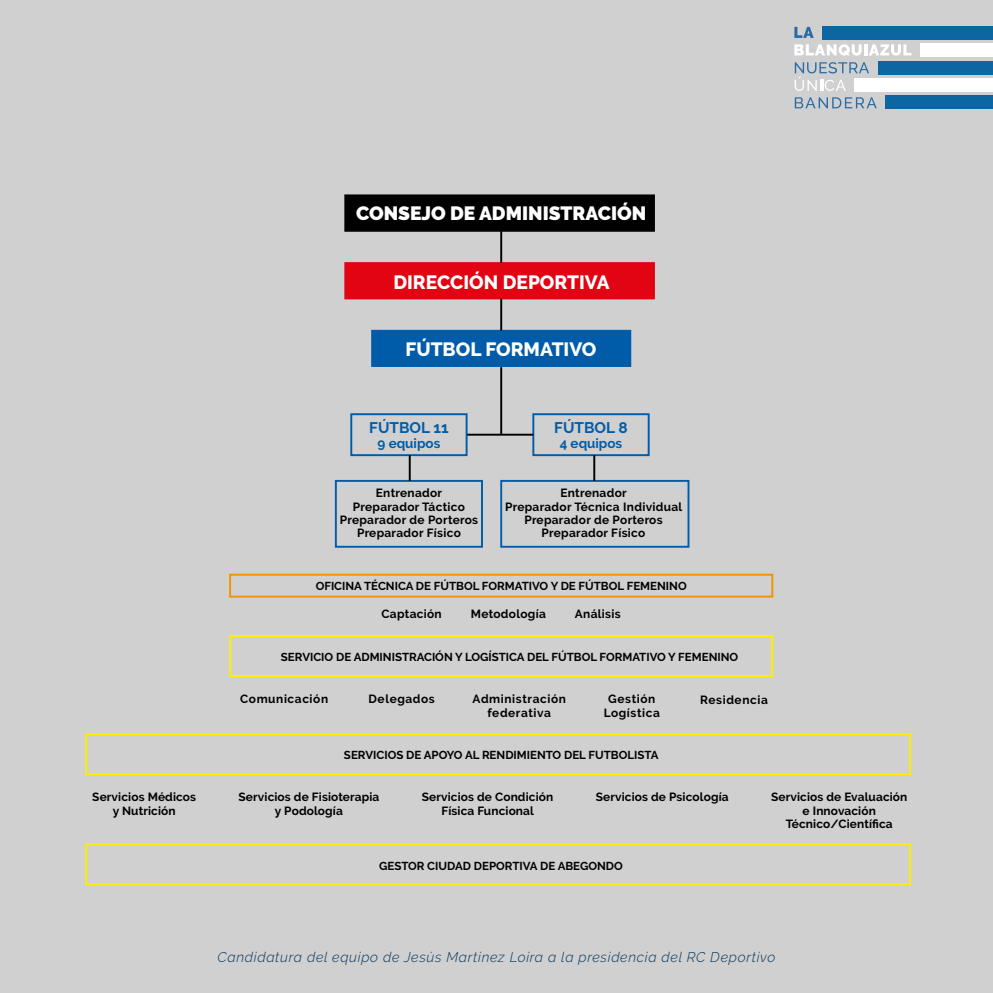
<style>
.page{position:relative;width:993px;height:993px;background:#fff}
.page>*{position:absolute;margin:0;border:0;box-sizing:border-box;transform-origin:0 0}
.t1{font:800 19.25px "Raleway";color:#fff}
.t2{font:900 19.25px "Raleway";color:#fff}
.t3{font:700 15.4px "Raleway";color:#005ca9}
.t4{font:italic 300 14px "Raleway";letter-spacing:.05em;color:#02345b}
.t5{font:700 13.47px "Raleway";color:#005ca9}
.t6{font:700 11.9px/13.3px "Raleway";letter-spacing:.025em;color:#000;text-align:center}
.t7{font:700 11.9px/13.3px "Raleway";letter-spacing:.05em;color:#000;text-align:center}
.t8{font:700 11.55px "Raleway";color:#000}
</style>
<div class="page">
<div style="left:0;top:0;width:992px;height:992px;background:#d0d0d0"></div>
<svg style="left:794px;top:62px;width:74px;height:29px"></svg>
<svg style="left:794px;top:97px;width:82px;height:11px"></svg>
<svg style="left:794px;top:27px;width:19px;height:11px"></svg>
<svg style="left:794px;top:44px;width:117px;height:11px"></svg>
<div style="left:885px;top:95px;width:107px;height:14px;background:#0c66a2"></div>
<div style="left:877px;top:61px;width:115px;height:13px;background:#0c66a2"></div>
<div style="left:854px;top:78px;width:138px;height:14px;background:#fff"></div>
<div style="left:822px;top:26px;width:170px;height:14px;background:#0c66a2"></div>
<div style="left:920px;top:43px;width:72px;height:14px;background:#fff"></div>
<div style="left:372px;top:330px;width:258px;height:36px;background:#005ca9"></div>
<div style="left:371px;top:330px;width:260px;height:37px;border:2px solid #005ca9"></div>
<div style="left:345px;top:263px;width:308px;height:35px;background:#e30413"></div>
<div style="left:344px;top:262px;width:310px;height:37px;border:2px solid #e30413"></div>
<div style="left:345px;top:195px;width:308px;height:36px;background:#000"></div>
<div style="left:344px;top:194px;width:310px;height:38px;border:2px solid #000"></div>
<div style="left:350px;top:413px;width:117px;height:43px;border:2px solid #005ca9"></div>
<div style="left:335px;top:480px;width:148px;height:67px;border:2px solid #005ca9"></div>
<div style="left:229px;top:573px;width:544px;height:24px;border:2px solid #f39200"></div>
<div style="left:532px;top:413px;width:117px;height:43px;border:2px solid #005ca9"></div>
<hr style="left:500px;top:231px;width:2px;height:32px;background:#000">
<hr style="left:500px;top:298px;width:2px;height:32px;background:#000">
<hr style="left:500px;top:367px;width:2px;height:67px;background:#000">
<hr style="left:408px;top:455px;width:2px;height:25px;background:#000">
<div style="left:500px;top:480px;width:189px;height:67px;border:2px solid #005ca9"></div>
<hr style="left:593px;top:455px;width:2px;height:25px;background:#000">
<hr style="left:467px;top:433px;width:66px;height:2px;background:#000">
<div style="left:229px;top:635px;width:543px;height:42px;border:2px solid #ffed00"></div>
<div style="left:85px;top:733px;width:825px;height:41px;border:2px solid #ffed00"></div>
<div style="left:85px;top:843px;width:825px;height:42px;border:2px solid #ffed00"></div>
<h1 class="t2" style="left:356px;top:202px;width:291px">CONSEJO DE ADMINISTRACIÓN</h1>
<h1 class="t1" style="left:393px;top:271px;width:217px">DIRECCIÓN DEPORTIVA</h1>
<h1 class="t1" style="left:405px;top:338px;width:192px">FÚTBOL FORMATIVO</h1>
<p class="t3" style="left:369px;top:418px;width:81px">FÚTBOL 11</p>
<p class="t5" style="left:377px;top:435px;width:64px">9 equipos</p>
<p class="t6" style="left:339px;top:486px;width:140px">Entrenador<br>Preparador Táctico<br>Preparador de Porteros<br>Preparador Físico</p>
<p class="t3" style="left:554px;top:418px;width:75px">FÚTBOL 8</p>
<p class="t5" style="left:559px;top:435px;width:64px">4 equipos</p>
<p class="t6" style="left:505px;top:486px;width:179px">Entrenador<br>Preparador Técnica Individual<br>Preparador de Porteros<br>Preparador Físico</p>
<p class="t8" style="left:315px;top:579px;width:372px">OFICINA TÉCNICA DE FÚTBOL FORMATIVO Y DE FÚTBOL FEMENINO</p>
<p class="t6" style="left:381px;top:607px;width:62px">Captación</p>
<p class="t6" style="left:471px;top:607px;width:76px">Metodología</p>
<p class="t6" style="left:574px;top:607px;width:47px">Análisis</p>
<p class="t8" style="left:281px;top:650px;width:458px">SERVICIO DE ADMINISTRACIÓN Y LOGÍSTICA DEL FÚTBOL FORMATIVO Y FEMENINO</p>
<p class="t7" style="left:240px;top:692px;width:89px">Comunicación</p>
<p class="t7" style="left:368px;top:692px;width:68px">Delegados</p>
<p class="t7" style="left:472px;top:692px;width:95px">Administración federativa</p>
<p class="t7" style="left:603px;top:692px;width:58px">Gestión<br>Logística</p>
<p class="t7" style="left:700px;top:693px;width:69px">Residencia</p>
<p class="t8" style="left:344px;top:748px;width:316px">SERVICIOS DE APOYO AL RENDIMIENTO DEL FUTBOLISTA</p>
<p class="t6" style="left:92px;top:790px;width:105px">Servicios Médicos y Nutrición</p>
<p class="t6" style="left:238px;top:790px;width:142px">Servicios de Fisioterapia y Podología</p>
<p class="t6" style="left:770px;top:790px;width:138px">Servicios de Evaluación e Innovación<br>Técnico/Científica</p>
<p class="t6" style="left:421px;top:790px;width:133px">Servicios de Condición</p>
<p class="t6" style="left:595px;top:790px;width:134px">Servicios de Psicología</p>
<p class="t6" style="left:441px;top:803px;width:94px">Física Funcional</p>
<p class="t8" style="left:379px;top:858px;width:245px">GESTOR CIUDAD DEPORTIVA DE ABEGONDO</p>
<p class="t4" style="left:217px;top:948px;width:559px">Candidatura del equipo de Jesús Martínez Loira a la presidencia del RC Deportivo</p>
</div>
